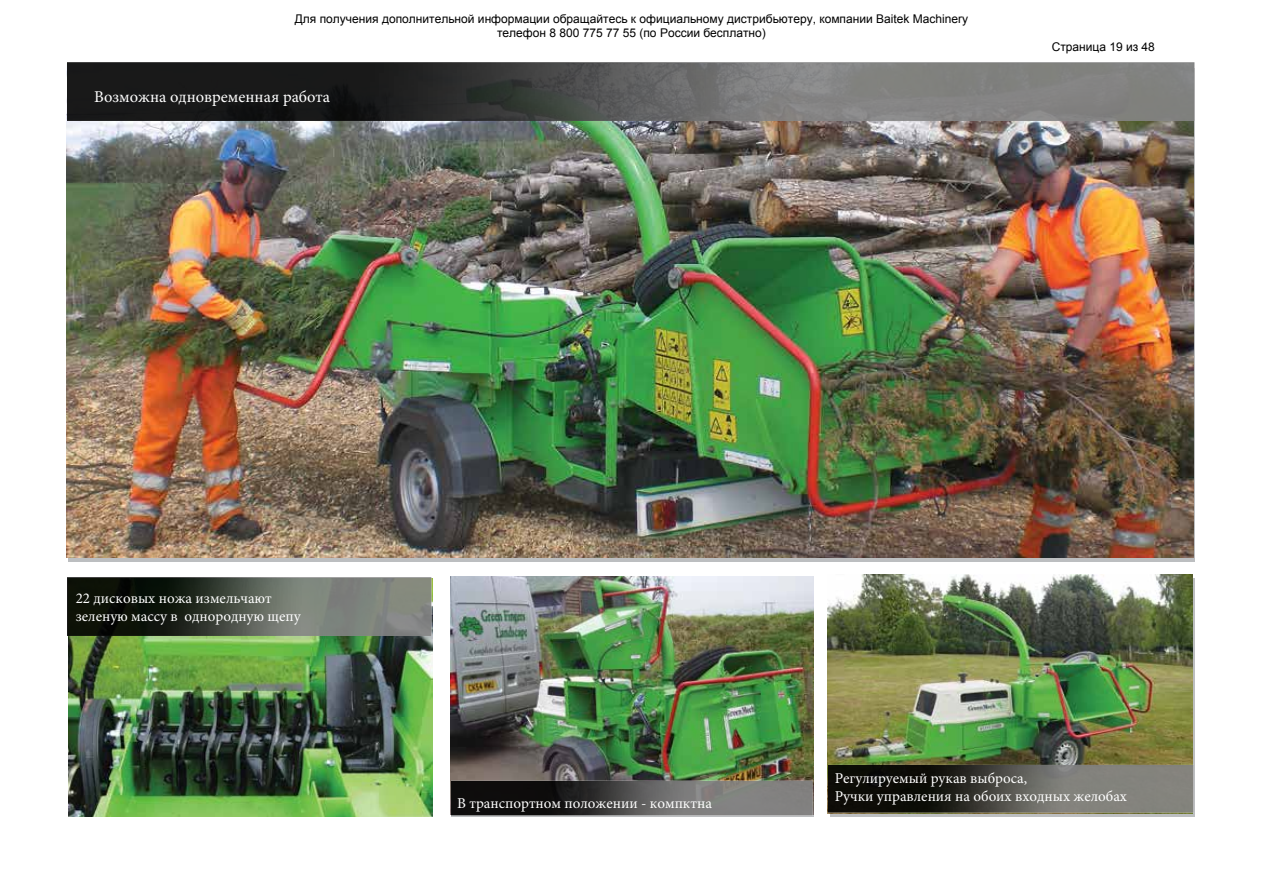
<style>
.page{position:relative;width:1263px;height:893px;background:#fff}
.page>*{position:absolute;margin:0;border:0;box-sizing:border-box;transform-origin:0 0}
.t1{font:16.5px "Minion Pro";color:#fff}
.t2{font:15px/18px "Minion Pro";color:#fff}
.t3{font:12px/14.4px "Arial";color:#000;text-align:center}
</style>
<div class="page">
<img style="left:67px;top:64px;width:1127px;height:493px">
<img style="left:451px;top:576px;width:363px;height:238px">
<img style="left:828px;top:575px;width:364px;height:238px">
<img style="left:68px;top:639px;width:364px;height:177px">
<img style="left:68px;top:62px;width:1127px;height:62px">
<img style="left:68px;top:577px;width:365px;height:62px">
<img style="left:452px;top:781px;width:362px;height:36px">
<img style="left:829px;top:764px;width:365px;height:52px">
<p class="t3" style="left:295px;top:11px;width:675px">Для получения дополнительной информации обращайтесь к официальному дистрибьютеру, компании Baitek Machinery телефон 8 800 775 77 55 (по России бесплатно)</p>
<h1 class="t1" style="left:94px;top:86px;width:237px">Возможна одновременная работа</h1>
<p class="t3" style="left:1052px;top:40px;width:105px">Страница 19 из 48</p>
<p class="t2" style="left:76px;top:589px;width:226px">22 дисковых ножа измельчают зеленую массу в однородную щепу</p>
<p class="t2" style="left:457px;top:794px;width:256px">В транспортном положении - компктна</p>
<p class="t2" style="left:835px;top:769px;width:294px">Регулируемый рукав выброса,<br>Ручки управления на обоих входных желобах</p>
</div>
